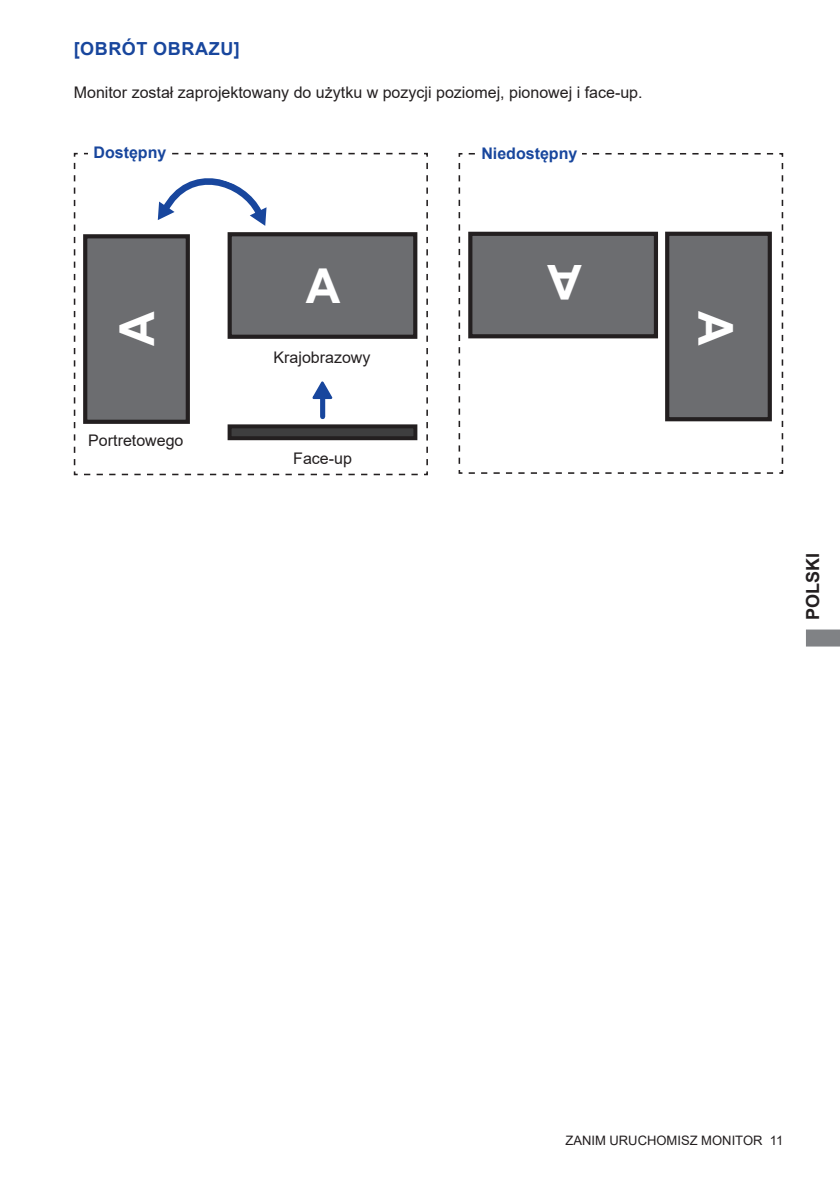
<style>
.page{position:relative;width:840px;height:1191px;background:#fff}
.page>*{position:absolute;margin:0;border:0;box-sizing:border-box;transform-origin:0 0}
.t1{font:700 48px "Arial";color:#fff}
.t2{font:700 18px "Arial";letter-spacing:.035em;color:#18469d}
.t3{font:700 18px "Arial";color:#231f20}
.t4{font:16px "Arial";color:#231f20}
.t5{font:700 16px "Arial";color:#18469d}
.t6{font:13px "Arial";color:#231f20}
</style>
<div class="page">
<svg style="left:806px;top:629px;width:33px;height:17px"></svg>
<svg style="left:458px;top:153px;width:325px;height:321px"></svg>
<div style="left:470px;top:234px;width:185px;height:102px;background:#6c6d70"></div>
<div style="left:468px;top:232px;width:189px;height:106px;border:4px solid #231f20"></div>
<div style="left:666px;top:234px;width:103px;height:185px;background:#6c6d70"></div>
<div style="left:664px;top:232px;width:107px;height:189px;border:4px solid #231f20"></div>
<div style="left:476px;top:145px;width:106px;height:27px;background:#fff"></div>
<svg style="left:73px;top:152px;width:355px;height:324px"></svg>
<div style="left:229px;top:234px;width:186px;height:103px;background:#6c6d70"></div>
<div style="left:227px;top:232px;width:190px;height:107px;border:4px solid #231f20"></div>
<div style="left:85px;top:236px;width:103px;height:186px;background:#6c6d70"></div>
<div style="left:83px;top:234px;width:107px;height:190px;border:4px solid #231f20"></div>
<div style="left:88px;top:145px;width:83px;height:23px;background:#fff"></div>
<svg style="left:156px;top:163px;width:111px;height:63px"></svg>
<div style="left:229px;top:426px;width:186px;height:12px;background:#3e3e3f"></div>
<div style="left:227px;top:424px;width:190px;height:16px;border:4px solid #231f20"></div>
<svg style="left:309px;top:377px;width:25px;height:24px"></svg>
<div style="left:320px;top:398px;width:5px;height:18px;background:#18469d"></div>
<p class="t2" style="left:74px;top:36px;width:167px">[OBRÓT OBRAZU]</p>
<p class="t4" style="left:74px;top:81px;width:570px">Monitor został zaprojektowany do użytku w pozycji poziomej, pionowej i face-up.</p>
<p class="t5" style="left:93px;top:141px;width:74px">Dostępny</p>
<h1 class="t1" style="left:103px;top:346px;width:36px;rotate:-90deg">A</h1>
<p class="t4" style="left:88px;top:429px;width:97px">Portretowego</p>
<h1 class="t1" style="left:306px;top:252px;width:36px">A</h1>
<p class="t4" style="left:273px;top:346px;width:98px">Krajobrazowy</p>
<p class="t4" style="left:293px;top:447px;width:60px">Face-up</p>
<p class="t5" style="left:481px;top:142px;width:98px">Niedostępny</p>
<h1 class="t1" style="left:581px;top:316px;width:36px;rotate:-180deg">A</h1>
<h1 class="t1" style="left:748px;top:311px;width:36px;rotate:90deg">A</h1>
<p class="t3" style="left:799px;top:620px;width:69px;rotate:-90deg">POLSKI</p>
<p class="t6" style="left:565px;top:1131px;width:219px">ZANIM URUCHOMISZ MONITOR 11</p>
</div>
